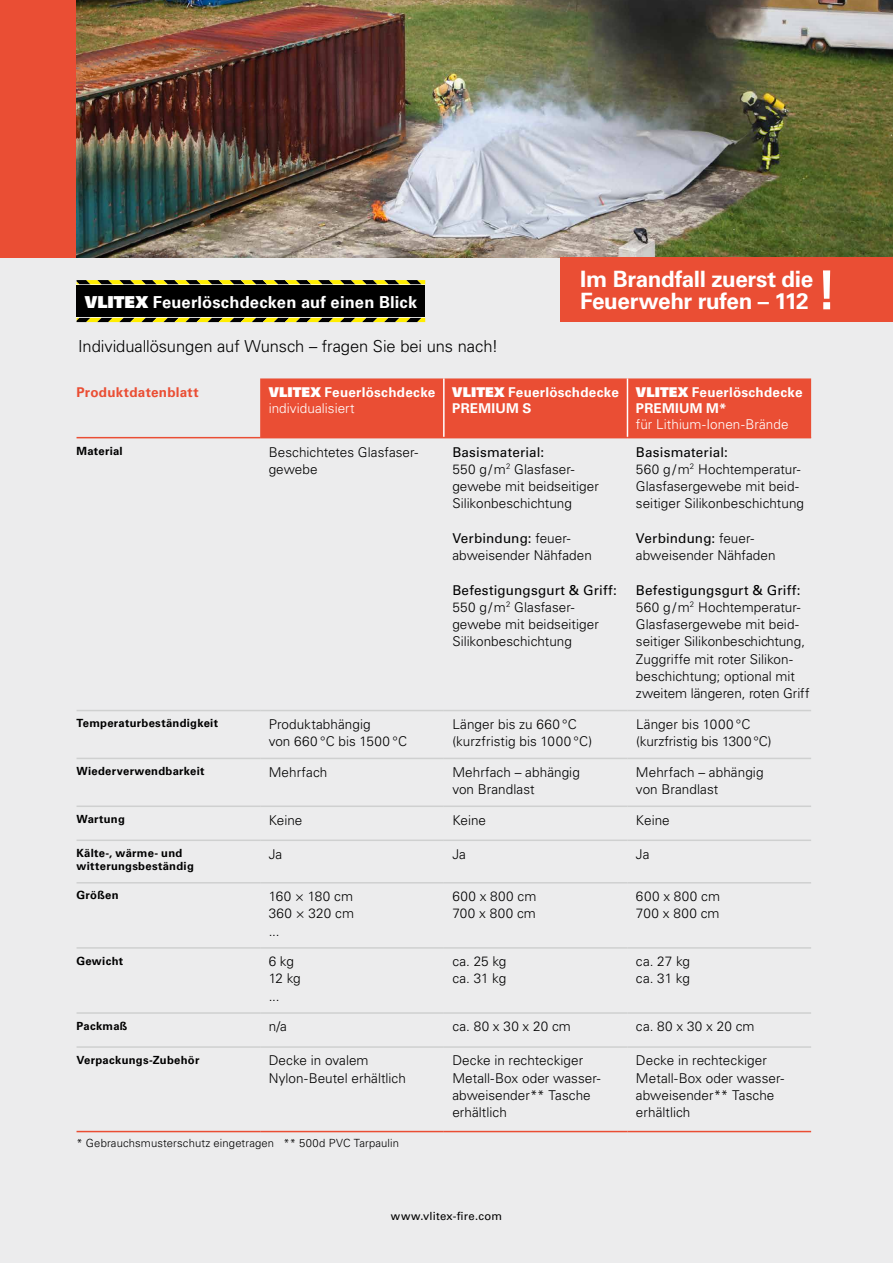
<style>
.page{position:relative;width:893px;height:1263px;background:#fff}
.page>*{position:absolute;margin:0;border:0;box-sizing:border-box;transform-origin:0 0}
.t1{font:700 53.85px "Univers LT Std";color:#fff}
.t2{font:700 22.5px/22.5px "Univers LT Std";letter-spacing:-.015em;color:#fff}
.t3{font:300 16.5px "Univers LT Std";letter-spacing:-.005em;color:#000}
.t4{font:700 16.5px "Univers LT Std";letter-spacing:.01em;color:#fff}
.t5{font:300 13.5px/17.2px "Univers LT Std";letter-spacing:.005em;color:#000}
.t6{font:300 13.5px/16.2px "Univers LT Std";letter-spacing:.005em;color:#fff}
.t7{font:700 13.5px/16.2px "Univers LT Std";letter-spacing:.015em;color:#fff}
.t8{font:300 13.5px/17.2px "Univers LT Std";letter-spacing:.04em;color:#000}
.t9{font:700 13.5px "Univers LT Std";letter-spacing:.02em;color:#ea4e34}
.t10{font:700 11.25px/13.5px "Univers LT Std";letter-spacing:.025em;color:#000}
.t11{font:300 11.25px "Univers LT Std";letter-spacing:.015em;color:#000}
.t12{font:11.25px "Univers LT Std";letter-spacing:.02em;color:#000}
.s1{font-family:"Univers LT Std X Black";font-weight:400}
.s2{font-weight:700}
.s3{font-weight:400}
</style>
<div class="page">
<div style="left:0;top:257px;width:893px;height:1006px;background:#ececed"></div>
<div style="left:0;top:0;width:77px;height:257px;background:#ea4e34"></div>
<div style="left:260px;top:378px;width:551px;height:59px;background:#ea4e34"></div>
<hr style="left:443px;top:378px;width:2px;height:59px;background:#fff">
<hr style="left:627px;top:378px;width:1px;height:59px;background:#fff">
<hr style="left:77px;top:437px;width:183px;height:1px;background:#ea4e34">
<hr style="left:260px;top:437px;width:184px;height:1px;background:#ea4e34">
<hr style="left:444px;top:437px;width:183px;height:1px;background:#ea4e34">
<hr style="left:627px;top:437px;width:184px;height:1px;background:#ea4e34">
<hr style="left:77px;top:1131px;width:183px;height:1px;background:#ea4e34">
<hr style="left:260px;top:1131px;width:184px;height:1px;background:#ea4e34">
<hr style="left:444px;top:1131px;width:183px;height:1px;background:#ea4e34">
<hr style="left:627px;top:1131px;width:184px;height:1px;background:#ea4e34">
<hr style="left:77px;top:710px;width:183px;height:1px;background:#cfd0d0">
<hr style="left:260px;top:710px;width:184px;height:1px;background:#cfd0d0">
<hr style="left:444px;top:710px;width:183px;height:1px;background:#cfd0d0">
<hr style="left:627px;top:710px;width:184px;height:1px;background:#cfd0d0">
<hr style="left:77px;top:758px;width:183px;height:1px;background:#cfd0d0">
<hr style="left:260px;top:758px;width:184px;height:1px;background:#cfd0d0">
<hr style="left:444px;top:758px;width:183px;height:1px;background:#cfd0d0">
<hr style="left:627px;top:758px;width:184px;height:1px;background:#cfd0d0">
<hr style="left:77px;top:805px;width:183px;height:2px;background:#cfd0d0">
<hr style="left:260px;top:805px;width:184px;height:2px;background:#cfd0d0">
<hr style="left:444px;top:805px;width:183px;height:2px;background:#cfd0d0">
<hr style="left:627px;top:805px;width:184px;height:2px;background:#cfd0d0">
<hr style="left:77px;top:839px;width:183px;height:2px;background:#cfd0d0">
<hr style="left:260px;top:839px;width:184px;height:2px;background:#cfd0d0">
<hr style="left:444px;top:839px;width:183px;height:2px;background:#cfd0d0">
<hr style="left:627px;top:839px;width:184px;height:2px;background:#cfd0d0">
<hr style="left:77px;top:882px;width:183px;height:1px;background:#cfd0d0">
<hr style="left:260px;top:882px;width:184px;height:1px;background:#cfd0d0">
<hr style="left:444px;top:882px;width:183px;height:1px;background:#cfd0d0">
<hr style="left:627px;top:882px;width:184px;height:1px;background:#cfd0d0">
<hr style="left:77px;top:947px;width:183px;height:2px;background:#cfd0d0">
<hr style="left:260px;top:947px;width:184px;height:2px;background:#cfd0d0">
<hr style="left:444px;top:947px;width:183px;height:2px;background:#cfd0d0">
<hr style="left:627px;top:947px;width:184px;height:2px;background:#cfd0d0">
<hr style="left:77px;top:1012px;width:183px;height:2px;background:#cfd0d0">
<hr style="left:260px;top:1012px;width:184px;height:2px;background:#cfd0d0">
<hr style="left:444px;top:1012px;width:183px;height:2px;background:#cfd0d0">
<hr style="left:627px;top:1012px;width:184px;height:2px;background:#cfd0d0">
<hr style="left:77px;top:1046px;width:183px;height:2px;background:#cfd0d0">
<hr style="left:260px;top:1046px;width:184px;height:2px;background:#cfd0d0">
<hr style="left:444px;top:1046px;width:183px;height:2px;background:#cfd0d0">
<hr style="left:627px;top:1046px;width:184px;height:2px;background:#cfd0d0">
<div style="left:77px;top:284px;width:348px;height:34px;background:#000"></div>
<img style="left:77px;top:0;width:816px;height:257px">
<svg style="left:77px;top:280px;width:348px;height:4px"></svg>
<svg style="left:77px;top:318px;width:348px;height:4px"></svg>
<div style="left:560px;top:257px;width:333px;height:65px;background:#ea4e34"></div>
<p class="t4" style="left:85px;top:292px;width:334px"><span class="s1">VLITEX</span> Feuerlöschdecken auf einen Blick</p>
<p class="t3" style="left:78px;top:337px;width:422px">Individuallösungen auf Wunsch – fragen Sie bei uns nach!</p>
<h2 class="t2" style="left:580px;top:268px;width:235px">Im Brandfall zuerst die<br>Feuerwehr rufen – 112</h2>
<h1 class="t1" style="left:816px;top:259px;width:22px">!</h1>
<p class="t9" style="left:77px;top:384px;width:124px">Produktdatenblatt</p>
<p class="t6" style="left:269px;top:384px;width:168px"><span class="s1">VLITEX</span> <span class="s2">Feuerlöschdecke </span>individualisiert</p>
<p class="t7" style="left:452px;top:384px;width:168px"><span class="s1">VLITEX</span> Feuerlöschdecke<br>PREMIUM S</p>
<p class="t7" style="left:636px;top:384px;width:168px"><span class="s1">VLITEX</span> Feuerlöschdecke<br>PREMIUM M*</p>
<p class="t6" style="left:636px;top:416px;width:154px">für Lithium-Ionen-Brände</p>
<p class="t10" style="left:77px;top:444px;width:48px">Material</p>
<p class="t5" style="left:269px;top:443px;width:151px">Beschichtetes Glasfaser&shy;gewebe</p>
<p class="t5" style="left:452px;top:443px;width:148px"><span class="s3">Basismaterial:<br></span>550 g/m<sup>2</sup> Glasfaser&shy;gewebe mit beidseitiger<br>Silikonbeschichtung</p>
<p class="t5" style="left:452px;top:530px;width:141px"><span class="s3">Verbindung:</span> feuer&shy;abweisender Nähfaden</p>
<p class="t5" style="left:452px;top:581px;width:166px"><span class="s3">Befestigungsgurt &amp; Griff:<br></span>550 g/m<sup>2</sup> Glasfaser&shy;gewebe mit beidseitiger<br>Silikonbeschichtung</p>
<p class="t5" style="left:636px;top:443px;width:170px"><span class="s3">Basismaterial:<br></span>560 g/m<sup>2</sup> Hochtemperatur-<br>Glasfasergewebe mit beid&shy;seitiger Silikonbeschichtung</p>
<p class="t5" style="left:636px;top:530px;width:141px"><span class="s3">Verbindung:</span> feuer&shy;abweisender Nähfaden</p>
<p class="t5" style="left:636px;top:581px;width:175px"><span class="s3">Befestigungsgurt &amp; Griff:<br></span>560 g/m<sup>2</sup> Hochtemperatur-<br>Glasfasergewebe mit beid&shy;seitiger Silikonbeschichtung,<br>Zuggriffe mit roter Silikon&shy;beschichtung; optional mit zweitem längeren, roten Griff</p>
<p class="t10" style="left:77px;top:716px;width:143px">Temperaturbeständigkeit</p>
<p class="t5" style="left:269px;top:715px;width:140px">Produktabhängig<br>von 660 °C bis 1500 °C</p>
<p class="t5" style="left:452px;top:715px;width:141px">Länger bis zu 660 °C (kurzfristig bis 1000 °C)</p>
<p class="t5" style="left:636px;top:715px;width:137px">Länger bis 1000 °C (kurzfristig bis 1300 °C)</p>
<p class="t10" style="left:77px;top:764px;width:130px">Wiederverwendbarkeit</p>
<p class="t5" style="left:269px;top:763px;width:60px">Mehrfach</p>
<p class="t5" style="left:452px;top:763px;width:129px">Mehrfach – abhängig von Brandlast</p>
<p class="t5" style="left:636px;top:763px;width:129px">Mehrfach – abhängig von Brandlast</p>
<p class="t10" style="left:77px;top:812px;width:50px">Wartung</p>
<p class="t5" style="left:269px;top:811px;width:35px">Keine</p>
<p class="t5" style="left:452px;top:811px;width:35px">Keine</p>
<p class="t5" style="left:636px;top:811px;width:35px">Keine</p>
<p class="t10" style="left:77px;top:846px;width:119px">Kälte-, wärme- und witterungsbeständig</p>
<p class="t5" style="left:269px;top:845px;width:15px">Ja</p>
<p class="t5" style="left:452px;top:845px;width:15px">Ja</p>
<p class="t5" style="left:636px;top:845px;width:15px">Ja</p>
<p class="t10" style="left:77px;top:889px;width:44px">Größen</p>
<p class="t5" style="left:269px;top:888px;width:87px;text-align:justify">160 × 180 cm 360 × 320 cm ...</p>
<p class="t8" style="left:452px;top:888px;width:86px">600 x 800 cm<br>700 x 800 cm</p>
<p class="t8" style="left:636px;top:888px;width:86px">600 x 800 cm<br>700 x 800 cm</p>
<p class="t10" style="left:77px;top:954px;width:48px">Gewicht</p>
<p class="t5" style="left:269px;top:953px;width:34px">6 kg<br>12 kg ...</p>
<p class="t5" style="left:452px;top:953px;width:56px">ca. 25 kg ca. 31 kg</p>
<p class="t5" style="left:636px;top:953px;width:56px">ca. 27 kg ca. 31 kg</p>
<p class="t10" style="left:77px;top:1019px;width:52px">Packmaß</p>
<p class="t5" style="left:269px;top:1018px;width:20px">n/a</p>
<p class="t5" style="left:452px;top:1018px;width:120px">ca. 80 x 30 x 20 cm</p>
<p class="t5" style="left:636px;top:1018px;width:120px">ca. 80 x 30 x 20 cm</p>
<p class="t10" style="left:77px;top:1053px;width:124px">Verpackungs-Zubehör</p>
<p class="t5" style="left:269px;top:1052px;width:139px">Decke in ovalem<br>Nylon-Beutel erhältlich</p>
<p class="t5" style="left:452px;top:1052px;width:150px">Decke in rechteckiger<br>Metall-Box oder wasser&shy;abweisender** Tasche erhältlich</p>
<p class="t5" style="left:636px;top:1052px;width:149px">Decke in rechteckiger<br>Metall-Box oder wasser&shy;abweisender** Tasche erhältlich</p>
<p class="t11" style="left:77px;top:1136px;width:324px">* Gebrauchsmusterschutz eingetragen ** 500d PVC Tarpaulin</p>
<p class="t12" style="left:391px;top:1209px;width:113px">www.vlitex-fire.com</p>
</div>
